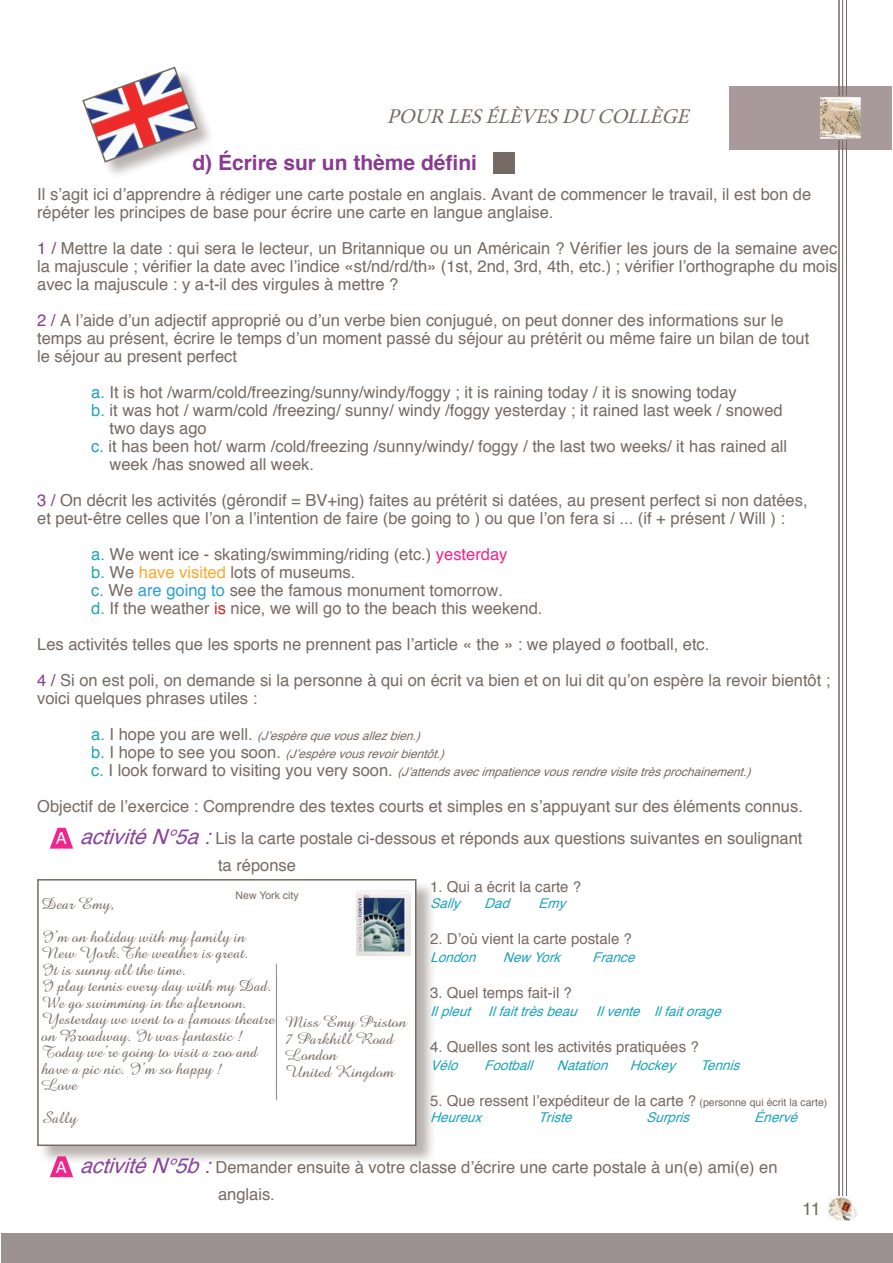
<style>
.page{position:relative;width:893px;height:1263px;background:#fff}
.page>*{position:absolute;margin:0;border:0;box-sizing:border-box;transform-origin:0 0}
.t1{font:700 21px "Helvetica";color:#883b8f}
.t2{font:italic 21px "Minion Pro";color:#766a64}
.t3{font:18px "Helvetica";color:#766a64}
.t4{font:16.5px/18px "Helvetica";color:#766a64}
.t5{font:16.5px/16.5px "Amazone BT";color:#766a64}
.t6{font:15px "Helvetica";color:#766a64}
.t7{font:italic 13.5px "Helvetica";color:#1ca4ba}
.t8{font:italic 12px/18px "Helvetica";color:#766a64}
.t9{font:10.5px "Helvetica";color:#766a64}
.s1{color:#883b8f}
.s2{color:#1ca4ba}
.s3{color:#f0248d}
.s4{color:#fea72a}
.s5{color:#2ba0da}
.s6{color:#d52926}
.s7{font-style:normal;font-size:16.5px;color:#1ca4ba}
.s8{font-style:normal;font-size:16.5px}
.s9{color:#fff}
.s10{font-style:italic;font-size:21px;color:#89449b}
.s11{font-size:10.5px}
</style>
<div class="page">
<div style="left:729px;top:86px;width:163px;height:64px;background:#a89a9b"></div>
<hr style="left:838px;top:0;width:2px;height:1205px;background:#766a64">
<hr style="left:846px;top:0;width:1px;height:1205px;background:#766a64">
<hr style="left:842px;top:0;width:1px;height:1205px;background:#766a64">
<img style="left:821px;top:99px;width:38px;height:38px">
<div style="left:818px;top:96px;width:44px;height:44px;border:2px solid #a89a9b"></div>
<div style="left:1px;top:1233px;width:891px;height:30px;background:#9b9092"></div>
<img style="left:827px;top:1196px;width:30px;height:25px">
<div style="left:83px;top:67px;width:132px;height:113px;background:#766a64;opacity:.5"></div>
<svg style="left:82px;top:66px;width:117px;height:98px"></svg>
<svg style="left:49px;top:827px;width:25px;height:22px"></svg>
<div style="left:39px;top:880px;width:397px;height:286px;background:#766a64;opacity:.5"></div>
<img style="left:40px;top:882px;width:373px;height:261px">
<div style="left:37px;top:879px;width:379px;height:267px;border:2px solid #766a64"></div>
<img style="left:357px;top:891px;width:53px;height:64px">
<svg style="left:45px;top:1136px;width:35px;height:42px"></svg>
<div style="left:493px;top:152px;width:21px;height:21px;background:#766a64"></div>
<p class="t2" style="left:387px;top:102px;width:310px">POURLESÉLÈVESDU COLLÈGE</p>
<p class="t1" style="left:192px;top:149px;width:286px">d) Écrire sur un thème défini</p>
<p class="t4" style="left:37px;top:186px;width:776px">Il s’agit ici d’apprendre à rédiger une carte postale en anglais. Avant de commencer le travail, il est bon de répéter les principes de base pour écrire une carte en langue anglaise.</p>
<p class="t4" style="left:37px;top:240px;width:802px;text-align:justify"><span class="s1">1 /</span> Mettre la date : qui sera le lecteur, un Britannique ou un Américain ? Vérifier les jours de la semaine avec la majuscule ; vérifier la date avec l’indice «st/nd/rd/th» (1st, 2nd, 3rd, 4th, etc.) ; vérifier l’orthographe du mois avec la majuscule : y a-t-il des virgules à mettre ?</p>
<p class="t4" style="left:37px;top:312px;width:774px"><span class="s1">2 /</span> A l’aide d’un adjectif approprié ou d’un verbe bien conjugué, on peut donner des informations sur le temps au présent, écrire le temps d’un moment passé du séjour au prétérit ou même faire un bilan de tout le séjour au present perfect</p>
<p class="t4" style="left:91px;top:384px;width:647px"><span class="s2">a.</span> It is hot /warm/cold/freezing/sunny/windy/foggy ; it is raining today / it is snowing today</p>
<p class="t4" style="left:91px;top:402px;width:693px"><span class="s2">b.</span> it was hot / warm/cold /freezing/ sunny/ windy /foggy yesterday ; it rained last week / snowed</p>
<p class="t4" style="left:110px;top:420px;width:99px">two days ago</p>
<p class="t4" style="left:91px;top:438px;width:698px"><span class="s2">c.</span> it has been hot/ warm /cold/freezing /sunny/windy/ foggy / the last two weeks/ it has rained all</p>
<p class="t4" style="left:110px;top:456px;width:206px">week /has snowed all week.</p>
<p class="t4" style="left:37px;top:492px;width:772px"><span class="s1">3 /</span> On décrit les activités (gérondif = BV+ing) faites au prétérit si datées, au present perfect si non datées, et peut-être celles que l’on a l’intention de faire (be going to ) ou que l’on fera si ... (if + présent / Will ) :</p>
<p class="t4" style="left:91px;top:546px;width:453px"><span class="s2">a.</span> We went ice - skating/swimming/riding (etc.) <span class="s3">yesterday<br></span><span class="s2">b.</span> We <span class="s4">have visited</span> lots of museums.<br><span class="s2">c.</span> We <span class="s5">are going to</span> see the famous monument tomorrow.<br><span class="s2">d.</span> If the weather <span class="s6">is</span> nice, we will go to the beach this weekend.</p>
<p class="t4" style="left:37px;top:627px;width:795px;line-height:36px">Les activités telles que les sports ne prennent pas l’article « the » : we played ø football, etc.<br><span class="s1">4 /</span> Si on est poli, on demande si la personne à qui on écrit va bien et on lui dit qu’on espère la revoir bientôt ;</p>
<p class="t4" style="left:37px;top:690px;width:222px">voici quelques phrases utiles :</p>
<p class="t8" style="left:91px;top:727px;width:667px"><span class="s7">a .</span> <span class="s8">I h o p e y o u a r e w e l l .</span> (J’espèrequevousallezbien.)<br><span class="s7">b .</span> <span class="s8">I h o p e t o s e e y o u s o o n .</span> (J’espèrevousrevoirbientôt.)<br><span class="s7">c .</span> <span class="s8">I l o o k f o r w a r d t o v i s i t i n g y o u v e r y s o o n .</span> (J’attendsavecimpatiencevousrendrevisitetrèsprochainement.)</p>
<p class="t4" style="left:37px;top:790px;width:767px;line-height:32.2px;text-align:right">Objectif de l’exercice : Comprendre des textes courts et simples en s’appuyant sur des éléments connus.<br><span class="s9">A</span> <span class="s10">activitéN°5a:</span>Lis la carte postale ci-dessous et réponds aux questions suivantes en soulignant</p>
<p class="t4" style="left:218px;top:857px;width:79px">ta réponse</p>
<p class="t5" style="left:41px;top:887px;width:205px;line-height:33px">Dear Emy,<br>I’m on holiday with my family in</p>
<p class="t5" style="left:41px;top:945px;width:235px">New York.The weather is great.<br>It is sunny all the time.<br>I play tennis every day with my Dad.<br>We go swimming in the afternoon.<br>Yesterday we went to a famous theatre on Broadway. It was fantastic !<br>Today we’re going to visit a zoo and have a pic nic. I’m so happy !<br>Love</p>
<p class="t5" style="left:41px;top:1110px;width:37px">Sally</p>
<p class="t6" style="left:430px;top:875px;width:152px">1. Qui a écrit la carte ?</p>
<p class="t7" style="left:430px;top:892px;width:38px">Sally</p>
<p class="t7" style="left:484px;top:892px;width:33px">Dad</p>
<p class="t7" style="left:538px;top:892px;width:36px">Emy</p>
<p class="t6" style="left:430px;top:927px;width:203px">2. D’où vient la carte postale ?</p>
<p class="t7" style="left:430px;top:946px;width:54px">London</p>
<p class="t7" style="left:503px;top:946px;width:66px">NewYork</p>
<p class="t7" style="left:592px;top:946px;width:51px">France</p>
<p class="t6" style="left:430px;top:981px;width:143px">3. Quel temps fait-il ?</p>
<p class="t7" style="left:430px;top:1000px;width:299px">Ilpleut Ilfaittrèsbeau Ilvente Ilfaitorage</p>
<p class="t6" style="left:430px;top:1035px;width:270px">4. Quelles sont les activités pratiquées ?</p>
<p class="t7" style="left:430px;top:1054px;width:36px">Vélo</p>
<p class="t7" style="left:484px;top:1054px;width:57px">Football</p>
<p class="t7" style="left:557px;top:1054px;width:126px">Natation Hockey</p>
<p class="t7" style="left:700px;top:1054px;width:48px">Tennis</p>
<p class="t6" style="left:430px;top:1089px;width:399px">5. Que ressent l’expéditeur de la carte ? <span class="s11">(personne qui écrit la carte)</span></p>
<p class="t7" style="left:430px;top:1107px;width:60px">Heureux</p>
<p class="t7" style="left:538px;top:1107px;width:42px">Triste</p>
<p class="t7" style="left:646px;top:1107px;width:51px">Surpris</p>
<p class="t7" style="left:754px;top:1107px;width:51px">Énervé</p>
<p class="t4" style="left:218px;top:1154px;width:561px;line-height:27px;text-indent:-162px"><span class="s9">A</span> <span class="s10">activitéN°5b:</span>Demander ensuite à votre classe d’écrire une carte postale à un(e) ami(e) en anglais.</p>
<p class="t9" style="left:236px;top:887px;width:65px">New York city</p>
<p class="t5" style="left:285px;top:1014px;width:123px">Miss Emy Priston<br>7 Parkhill Road<br>London<br>United Kingdom</p>
<p class="t3" style="left:802px;top:1195px;width:20px">11</p>
</div>
